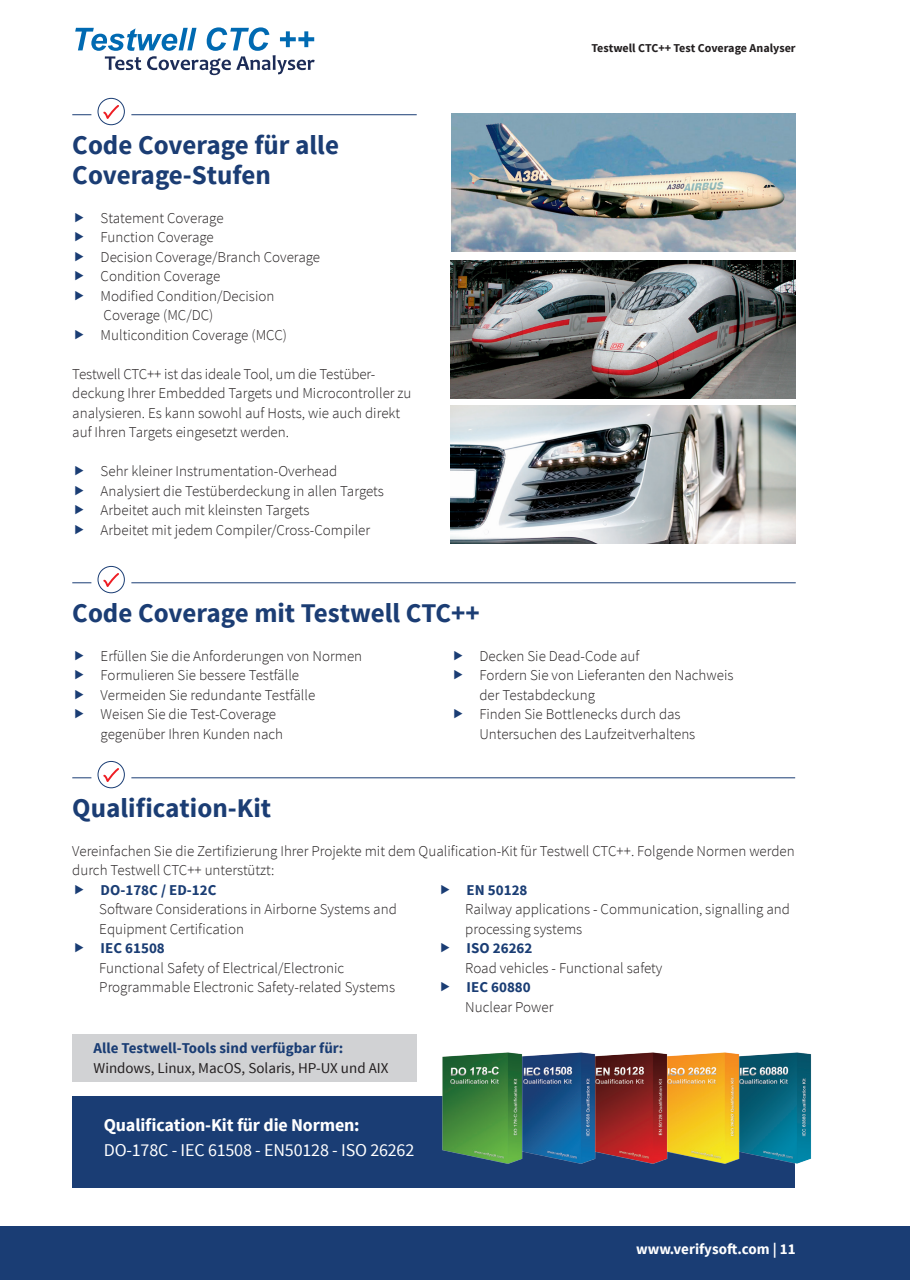
<style>
.page{position:relative;width:910px;height:1280px;background:#fff}
.page>*{position:absolute;margin:0;border:0;box-sizing:border-box;transform-origin:0 0}
.t1{font:700 27px/30px "Source Sans Pro";color:#1b3d74}
.t2{font:18px "Source Sans Pro";letter-spacing:-.01em;color:#fff}
.t3{font:700 18px "Source Sans Pro";letter-spacing:-.01em;color:#fff}
.t4{font:300 15px/19.5px "Source Sans Pro";color:#231f20}
.t5{font:700 15px "Source Sans Pro";color:#1a3d74}
.t6{font:15px "Source Sans Pro";color:#231f20}
.t7{font:700 15px "Source Sans Pro";color:#fff}
.t8{font:700 12px "Source Sans Pro";color:#231f20}
</style>
<div class="page">
<svg style="left:72px;top:114px;width:19px;height:1px"></svg>
<hr style="left:131px;top:114px;width:286px;height:1px;background:#1a3d74">
<svg style="left:98px;top:98px;width:26px;height:27px"></svg>
<div style="left:98px;top:98px;width:27px;height:27px;border:1px solid #1a3d74;border-radius:50%"></div>
<svg style="left:103px;top:105px;width:16px;height:14px"></svg>
<div style="left:72px;top:1034px;width:345px;height:47px;background:#d1d2d4"></div>
<svg style="left:72px;top:777px;width:19px;height:1px"></svg>
<hr style="left:131px;top:777px;width:664px;height:1px;background:#1a3d74">
<div style="left:98px;top:761px;width:27px;height:27px;border:1px solid #1a3d74;border-radius:50%"></div>
<svg style="left:103px;top:768px;width:16px;height:14px"></svg>
<div style="left:72px;top:1096px;width:723px;height:91px;background:#1a3d74"></div>
<img style="left:451px;top:406px;width:344px;height:138px">
<img style="left:451px;top:260px;width:344px;height:139px">
<img style="left:451px;top:113px;width:345px;height:138px">
<svg style="left:72px;top:582px;width:19px;height:1px"></svg>
<hr style="left:131px;top:582px;width:665px;height:1px;background:#1a3d74">
<div style="left:98px;top:566px;width:27px;height:27px;border:1px solid #1a3d74;border-radius:50%"></div>
<svg style="left:103px;top:573px;width:16px;height:14px"></svg>
<img style="left:752px;top:1052px;width:59px;height:112px">
<img style="left:680px;top:1052px;width:72px;height:112px">
<img style="left:608px;top:1052px;width:72px;height:112px">
<img style="left:536px;top:1052px;width:72px;height:112px">
<img style="left:442px;top:1052px;width:94px;height:112px">
<div style="left:0;top:1226px;width:910px;height:54px;background:#1a3d74"></div>
<svg style="left:75px;top:27px;width:240px;height:48px"></svg>
<h1 class="t1" style="left:72px;top:131px;width:268px">Code Coverage für alle<br>Coverage-Stufen</h1>
<p class="t4" style="left:101px;top:208px;width:221px">Statement Coverage<br>Function Coverage<br>Decision Coverage/Branch Coverage<br>Condition Coverage<br>Modified Condition/Decision<br>Coverage (MC/DC)<br>Multicondition Coverage (MCC)</p>
<p class="t4" style="left:72px;top:364px;width:341px">Testwell CTC++ ist das ideale Tool, um die Testüber&shy;deckung Ihrer Embedded Targets und Microcontroller zu analysieren. Es kann sowohl auf Hosts, wie auch direkt auf Ihren Targets eingesetzt werden.</p>
<p class="t4" style="left:101px;top:462px;width:285px">Sehr kleiner Instrumentation-Overhead Analysiert die Testüberdeckung in allen Targets Arbeitet auch mit kleinsten Targets<br>Arbeitet mit jedem Compiler/Cross-Compiler</p>
<p class="t8" style="left:591px;top:40px;width:206px">Testwell CTC++ Test Coverage Analyser</p>
<h1 class="t1" style="left:72px;top:599px;width:409px">Code Coverage mit Testwell CTC++</h1>
<p class="t4" style="left:101px;top:646px;width:263px">Erfüllen Sie die Anforderungen von Normen Formulieren Sie bessere Testfälle Vermeiden Sie redundante Testfälle Weisen Sie die Test-Coverage<br>gegenüber Ihren Kunden nach</p>
<p class="t4" style="left:479px;top:646px;width:256px">Decken Sie Dead-Code auf<br>Fordern Sie von Lieferanten den Nachweis der Testabdeckung<br>Finden Sie Bottlenecks durch das<br>Untersuchen des Laufzeitverhaltens</p>
<h1 class="t1" style="left:72px;top:794px;width:200px">Qualification-Kit</h1>
<p class="t4" style="left:72px;top:841px;width:724px">Vereinfachen Sie die Zertifizierung Ihrer Projekte mit dem Qualification-Kit für Testwell CTC++. Folgende Normen werden durch Testwell CTC++ unterstützt:</p>
<p class="t5" style="left:101px;top:880px;width:117px">DO-178C / ED-12C</p>
<p class="t4" style="left:99px;top:900px;width:299px">Software Considerations in Airborne Systems and<br>Equipment Certification</p>
<p class="t5" style="left:101px;top:939px;width:66px">IEC 61508</p>
<p class="t4" style="left:99px;top:958px;width:297px">Functional Safety of Electrical/Electronic<br>Programmable Electronic Safety-related Systems</p>
<p class="t5" style="left:467px;top:880px;width:62px">EN 50128</p>
<p class="t4" style="left:465px;top:900px;width:326px">Railway applications - Communication, signalling and processing systems</p>
<p class="t5" style="left:467px;top:939px;width:67px">ISO 26262</p>
<p class="t4" style="left:465px;top:958px;width:199px">Road vehicles - Functional safety</p>
<p class="t5" style="left:467px;top:978px;width:66px">IEC 60880</p>
<p class="t4" style="left:465px;top:997px;width:90px">Nuclear Power</p>
<p class="t5" style="left:94px;top:1039px;width:251px">Alle Testwell-Tools sind verfügbar für:</p>
<p class="t6" style="left:94px;top:1059px;width:296px">Windows, Linux, MacOS, Solaris, HP-UX und AIX</p>
<p class="t3" style="left:104px;top:1113px;width:257px">Qualification-Kit für die Normen:</p>
<p class="t2" style="left:104px;top:1138px;width:312px">DO-178C - IEC 61508 - EN50128 - ISO 26262</p>
<p class="t7" style="left:636px;top:1240px;width:161px">www.verifysoft.com | 11</p>
</div>
